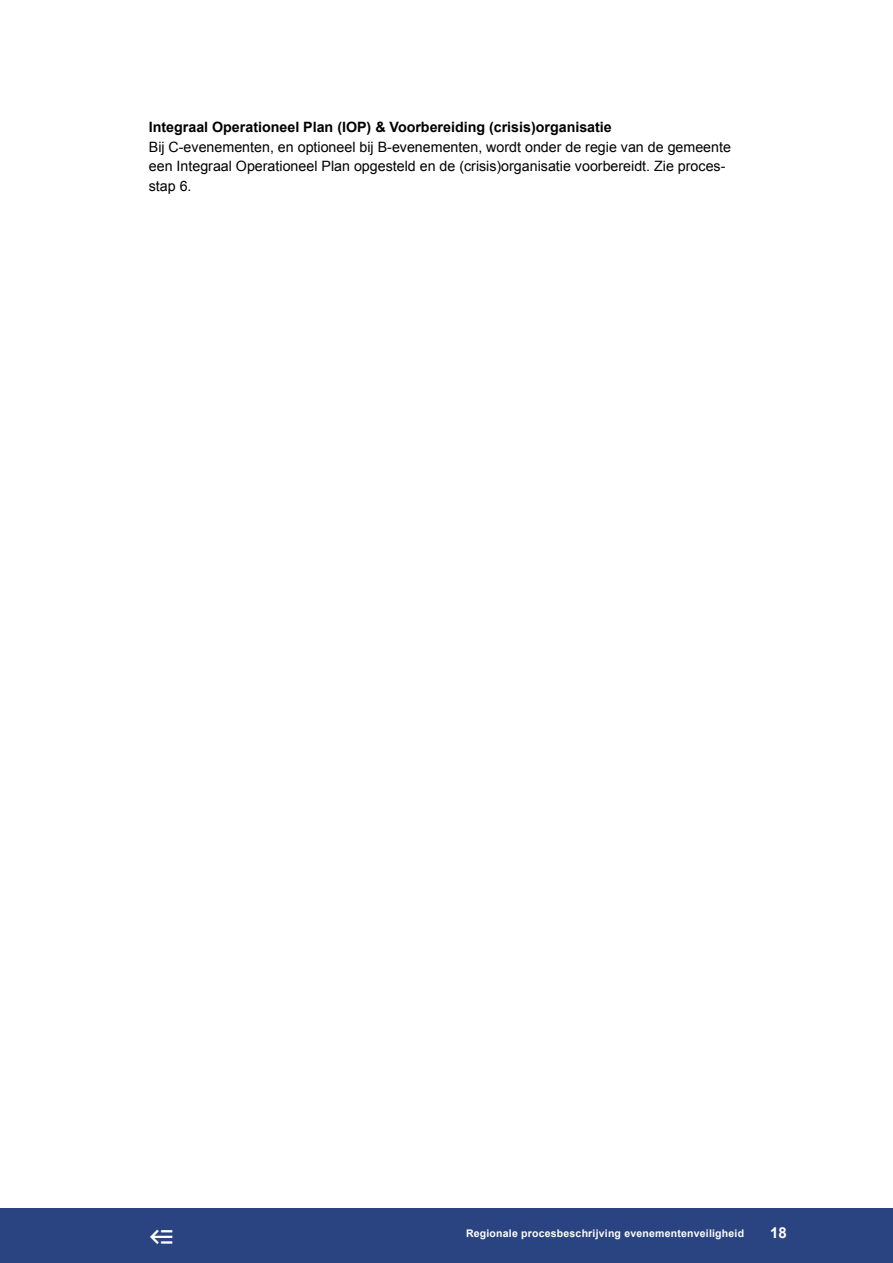
<style>
.page{position:relative;width:893px;height:1263px;background:#fff}
.page>*{position:absolute;margin:0;border:0;box-sizing:border-box;transform-origin:0 0}
.t1{font:700 15px "Arial";color:#fff}
.t2{font:14.25px/19.5px "Arial";color:#000}
.t3{font:700 14.25px "Arial";color:#000}
.t4{font:700 10.5px "Arial";letter-spacing:.02em;color:#fff}
</style>
<div class="page">
<div style="left:0;top:1209px;width:893px;height:54px;background:#2a4381"></div>
<p class="t3" style="left:149px;top:118px;width:464px">Integraal Operationeel Plan (IOP) &amp; Voorbereiding (crisis)organisatie</p>
<p class="t2" style="left:149px;top:137px;width:584px">Bij C-evenementen, en optioneel bij B-evenementen, wordt onder de regie van de gemeente een Integraal Operationeel Plan opgesteld en de (crisis)organisatie voorbereidt. Zie proces&shy;stap 6.</p>
<p class="t4" style="left:466px;top:1227px;width:280px">Regionale procesbeschrijving evenementenveiligheid</p>
<p class="t1" style="left:770px;top:1222px;width:18px">18</p>
</div>
